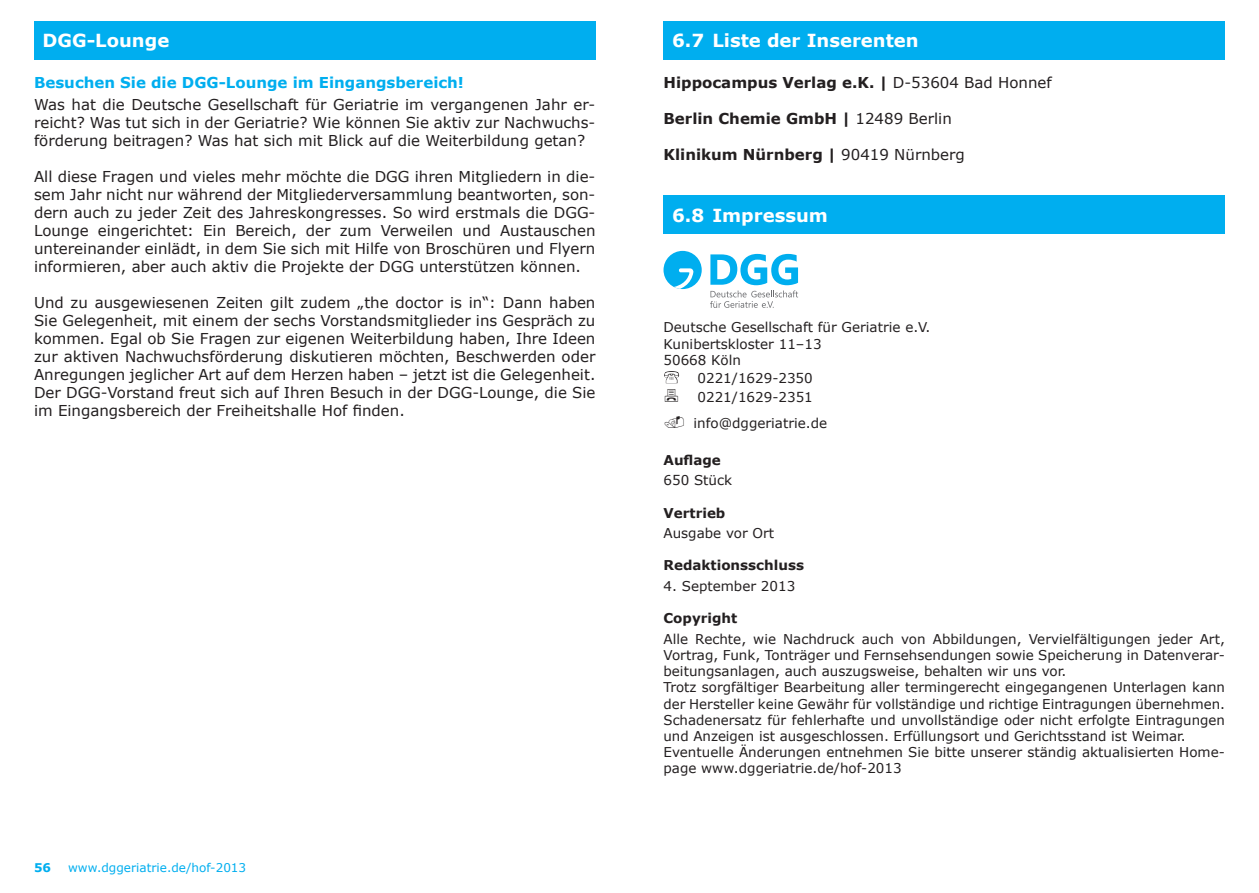
<style>
.page{position:relative;width:1259px;height:893px;background:#fff}
.page>*{position:absolute;margin:0;border:0;box-sizing:border-box;transform-origin:0 0}
.t1{font:700 18px "Verdana";color:#fff}
.t2{font:15px/18px "Verdana";color:#231f20;text-align:justify}
.t3{font:700 15px "Verdana";color:#231f20}
.t4{font:700 15px "Verdana";color:#00aeef}
.t5{font:13.5px/16.2px "Verdana";color:#231f20}
.t6{font:700 13.5px "Verdana";color:#231f20}
.t7{font:12px "Verdana";color:#00aeef}
.t8{font:700 12px "Verdana";color:#00aeef}
.s1{font-weight:400}
</style>
<div class="page">
<div style="left:663px;top:196px;width:562px;height:38px;background:#00aeef"></div>
<svg style="left:710px;top:254px;width:88px;height:54px"></svg>
<div style="left:663px;top:251px;width:38px;height:38px;background:#00aeef;border-radius:50%"></div>
<svg style="left:666px;top:268px;width:27px;height:21px"></svg>
<div style="left:663px;top:21px;width:562px;height:39px;background:#00aeef"></div>
<div style="left:34px;top:21px;width:561px;height:39px;background:#00aeef"></div>
<svg style="left:664px;top:371px;width:15px;height:13px"></svg>
<p class="t1" style="left:43px;top:29px;width:128px">DGG-Lounge</p>
<p class="t4" style="left:34px;top:73px;width:431px">Besuchen Sie die DGG-Lounge im Eingangsbereich!</p>
<p class="t2" style="left:34px;top:96px;width:563px">Was hat die Deutsche Gesellschaft für Geriatrie im vergangenen Jahr er&shy;reicht? Was tut sich in der Geriatrie? Wie können Sie aktiv zur Nachwuchs&shy;förderung beitragen? Was hat sich mit Blick auf die Weiterbildung getan?</p>
<p class="t2" style="left:34px;top:168px;width:563px">All diese Fragen und vieles mehr möchte die DGG ihren Mitgliedern in die&shy;sem Jahr nicht nur während der Mitgliederversammlung beantworten, son&shy;dern auch zu jeder Zeit des Jahreskongresses. So wird erstmals die DGG-Lounge eingerichtet: Ein Bereich, der zum Verweilen und Austauschen untereinander einlädt, in dem Sie sich mit Hilfe von Broschüren und Flyern informieren, aber auch aktiv die Projekte der DGG unterstützen können.</p>
<p class="t2" style="left:34px;top:294px;width:563px">Und zu ausgewiesenen Zeiten gilt zudem „the doctor is in“: Dann haben Sie Gelegenheit, mit einem der sechs Vorstandsmitglieder ins Gespräch zu kommen. Egal ob Sie Fragen zur eigenen Weiterbildung haben, Ihre Ideen zur aktiven Nachwuchsförderung diskutieren möchten, Beschwerden oder Anregungen jeglicher Art auf dem Herzen haben – jetzt ist die Gelegenheit.<br>Der DGG-Vorstand freut sich auf Ihren Besuch in der DGG-Lounge, die Sie im Eingangsbereich der Freiheitshalle Hof finden.</p>
<p class="t8" style="left:34px;top:859px;width:19px">56</p>
<p class="t7" style="left:68px;top:860px;width:180px">www.dggeriatrie.de/hof-2013</p>
<p class="t1" style="left:672px;top:29px;width:248px">6.7 Liste der Inserenten</p>
<p class="t3" style="left:663px;top:73px;width:390px">Hippocampus Verlag e.K. | <span class="s1">D-53604 Bad Honnef</span></p>
<p class="t3" style="left:663px;top:109px;width:290px">Berlin Chemie GmbH | <span class="s1">12489 Berlin</span></p>
<p class="t3" style="left:663px;top:145px;width:303px">Klinikum Nürnberg | <span class="s1">90419 Nürnberg</span></p>
<p class="t1" style="left:672px;top:203px;width:157px">6.8 Impressum</p>
<p class="t5" style="left:663px;top:319px;width:268px">Deutsche Gesellschaft für Geriatrie e.V.<br>Kunibertskloster 11–13<br>50668 Köln</p>
<p class="t5" style="left:697px;top:368px;width:117px;line-height:19.2px">0221/1629-2350<br>0221/1629-2351</p>
<p class="t5" style="left:693px;top:415px;width:135px">info@dggeriatrie.de</p>
<p class="t6" style="left:663px;top:451px;width:59px">Auflage</p>
<p class="t5" style="left:663px;top:472px;width:70px">650 Stück</p>
<p class="t6" style="left:663px;top:504px;width:63px">Vertrieb</p>
<p class="t5" style="left:663px;top:525px;width:112px">Ausgabe vor Ort</p>
<p class="t6" style="left:663px;top:557px;width:142px">Redaktionsschluss</p>
<p class="t5" style="left:663px;top:578px;width:133px">4. September 2013</p>
<p class="t6" style="left:663px;top:610px;width:75px">Copyright</p>
<p class="t5" style="left:663px;top:631px;width:563px">Alle Rechte, wie Nachdruck auch von Abbildungen, Vervielfältigungen jeder Art, Vortrag, Funk, Tonträger und Fernsehsendungen sowie Speicherung in Datenverar&shy;beitungsanlagen, auch auszugsweise, behalten wir uns vor.<br>Trotz sorgfältiger Bearbeitung aller termingerecht eingegangenen Unterlagen kann der Hersteller keine Gewähr für vollständige und richtige Eintragungen übernehmen.<br>Schadenersatz für fehlerhafte und unvollständige oder nicht erfolgte Eintragungen und Anzeigen ist ausgeschlossen. Erfüllungsort und Gerichtsstand ist Weimar.<br>Eventuelle Änderungen entnehmen Sie bitte unserer ständig aktualisierten Home&shy;page www.dggeriatrie.de/hof-2013</p>
</div>
